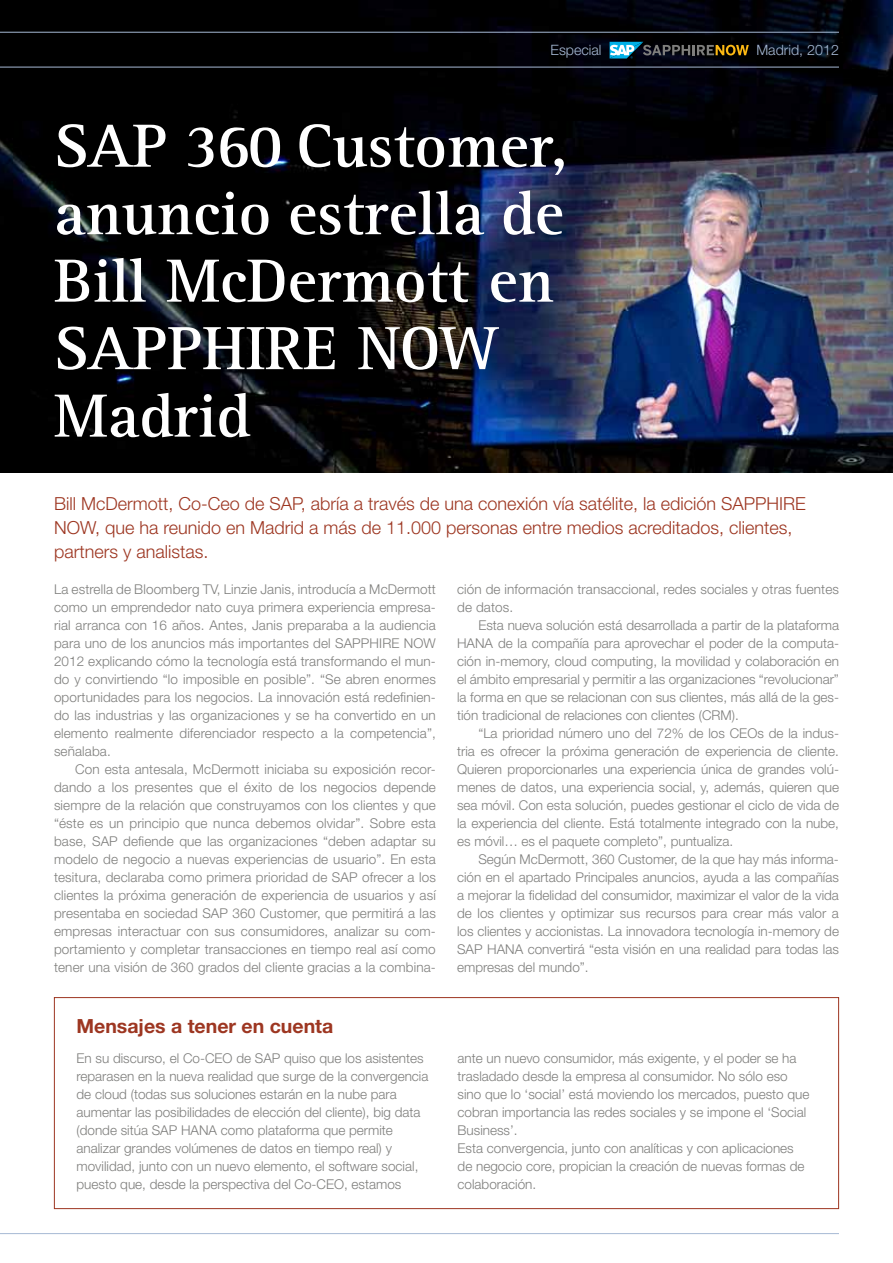
<style>
.page{position:relative;width:893px;height:1263px;background:#fff}
.page>*{position:absolute;margin:0;border:0;box-sizing:border-box;transform-origin:0 0}
.t1{font:700 63px/67.5px "Rotis Serif";color:#fff}
.t2{font:700 19.5px "Helvetica Neue";color:#9d3621}
.t3{font:300 18px/24px "Helvetica Neue";color:#9d3621}
.t4{font:300 14.25px "Helvetica Neue";color:#a6b9d4}
.t5{font:300 13.5px/18px "Helvetica Neue";color:#7e7e7c;text-align:justify}
</style>
<div class="page">
<img style="left:0;top:0;width:893px;height:472px">
<hr style="left:0;top:67px;width:839px;height:1px;background:#a6b9d4">
<hr style="left:0;top:32px;width:839px;height:1px;background:#a6b9d4">
<hr style="left:0;top:1233px;width:839px;height:1px;background:#a6b9d4">
<svg style="left:610px;top:42px;width:139px;height:17px;background:#3a4743"></svg>
<div style="left:54px;top:997px;width:785px;height:212px;background:#fff;border:1px solid #9d3621"></div>
<p class="t4" style="left:550px;top:42px;width:53px">Especial</p>
<p class="t4" style="left:756px;top:42px;width:84px">Madrid, 2012</p>
<h1 class="t1" style="left:54px;top:113px;width:515px">SAP 360 Customer, anuncio estrella de<br>Bill McDermott en<br>SAPPHIRE NOW<br>Madrid</h1>
<h3 class="t3" style="left:54px;top:491px;width:753px">Bill McDermott, Co-Ceo de SAP, abría a través de una conexión vía satélite, la edición SAPPHIRE<br>NOW, que ha reunido en Madrid a más de 11.000 personas entre medios acreditados, clientes, partners y analistas.</h3>
<p class="t5" style="left:54px;top:580px;width:383px">La estrella de Bloomberg TV, Linzie Janis, introducía a McDermott como un emprendedor nato cuya primera experiencia empresa&shy;rial arranca con 16 años. Antes, Janis preparaba a la audiencia para uno de los anuncios más importantes del SAPPHIRE NOW 2012 explicando cómo la tecnología está transformando el mun&shy;do y convirtiendo “lo imposible en posible”. “Se abren enormes oportunidades para los negocios. La innovación está redefinien&shy;do las industrias y las organizaciones y se ha convertido en un elemento realmente diferenciador respecto a la competencia”, señalaba.</p>
<p class="t5" style="left:54px;top:760px;width:383px;text-indent:21px">Con esta antesala, McDermott iniciaba su exposición recor&shy;dando a los presentes que el éxito de los negocios depende siempre de la relación que construyamos con los clientes y que “éste es un principio que nunca debemos olvidar”. Sobre esta base, SAP defiende que las organizaciones “deben adaptar su modelo de negocio a nuevas experiencias de usuario”. En esta tesitura, declaraba como primera prioridad de SAP ofrecer a los clientes la próxima generación de experiencia de usuarios y así presentaba en sociedad SAP 360 Customer, que permitirá a las empresas interactuar con sus consumidores, analizar su com&shy;portamiento y completar transacciones en tiempo real así como tener una visión de 360 grados del cliente gracias a la combina-</p>
<p class="t5" style="left:457px;top:580px;width:383px">ción de información transaccional, redes sociales y otras fuentes de datos.</p>
<p class="t5" style="left:457px;top:616px;width:383px;text-indent:21px">Esta nueva solución está desarrollada a partir de la plataforma HANA de la compañía para aprovechar el poder de la computa&shy;ción in-memory, cloud computing, la movilidad y colaboración en el ámbito empresarial y permitir a las organizaciones “revolucionar” la forma en que se relacionan con sus clientes, más allá de la ges&shy;tión tradicional de relaciones con clientes (CRM).</p>
<p class="t5" style="left:457px;top:724px;width:383px;text-indent:21px">“La prioridad número uno del 72% de los CEOs de la indus&shy;tria es ofrecer la próxima generación de experiencia de cliente.<br>Quieren proporcionarles una experiencia única de grandes volú&shy;menes de datos, una experiencia social, y, además, quieren que sea móvil. Con esta solución, puedes gestionar el ciclo de vida de la experiencia del cliente. Está totalmente integrado con la nube, es móvil… es el paquete completo”, puntualiza.</p>
<p class="t5" style="left:457px;top:850px;width:383px;text-indent:21px">Según McDermott, 360 Customer, de la que hay más informa&shy;ción en el apartado Principales anuncios, ayuda a las compañías a mejorar la fidelidad del consumidor, maximizar el valor de la vida de los clientes y optimizar sus recursos para crear más valor a los clientes y accionistas. La innovadora tecnología in-memory de SAP HANA convertirá “esta visión en una realidad para todas las empresas del mundo”.</p>
<h2 class="t2" style="left:77px;top:1014px;width:258px">Mensajes a tener en cuenta</h2>
<p class="t5" style="left:77px;top:1049px;width:353px;text-align:left">En su discurso, el Co-CEO de SAP quiso que los asistentes reparasen en la nueva realidad que surge de la convergencia de cloud (todas sus soluciones estarán en la nube para aumentar las posibilidades de elección del cliente), big data (donde sitúa SAP HANA como plataforma que permite analizar grandes volúmenes de datos en tiempo real) y movilidad, junto con un nuevo elemento, el software social, puesto que, desde la perspectiva del Co-CEO, estamos</p>
<p class="t5" style="left:458px;top:1049px;width:353px;text-align:left">ante un nuevo consumidor, más exigente, y el poder se ha trasladado desde la empresa al consumidor. No sólo eso sino que lo ‘social’ está moviendo los mercados, puesto que cobran importancia las redes sociales y se impone el ‘Social Business’.<br>Esta convergencia, junto con analíticas y con aplicaciones de negocio core, propician la creación de nuevas formas de colaboración.</p>
</div>
